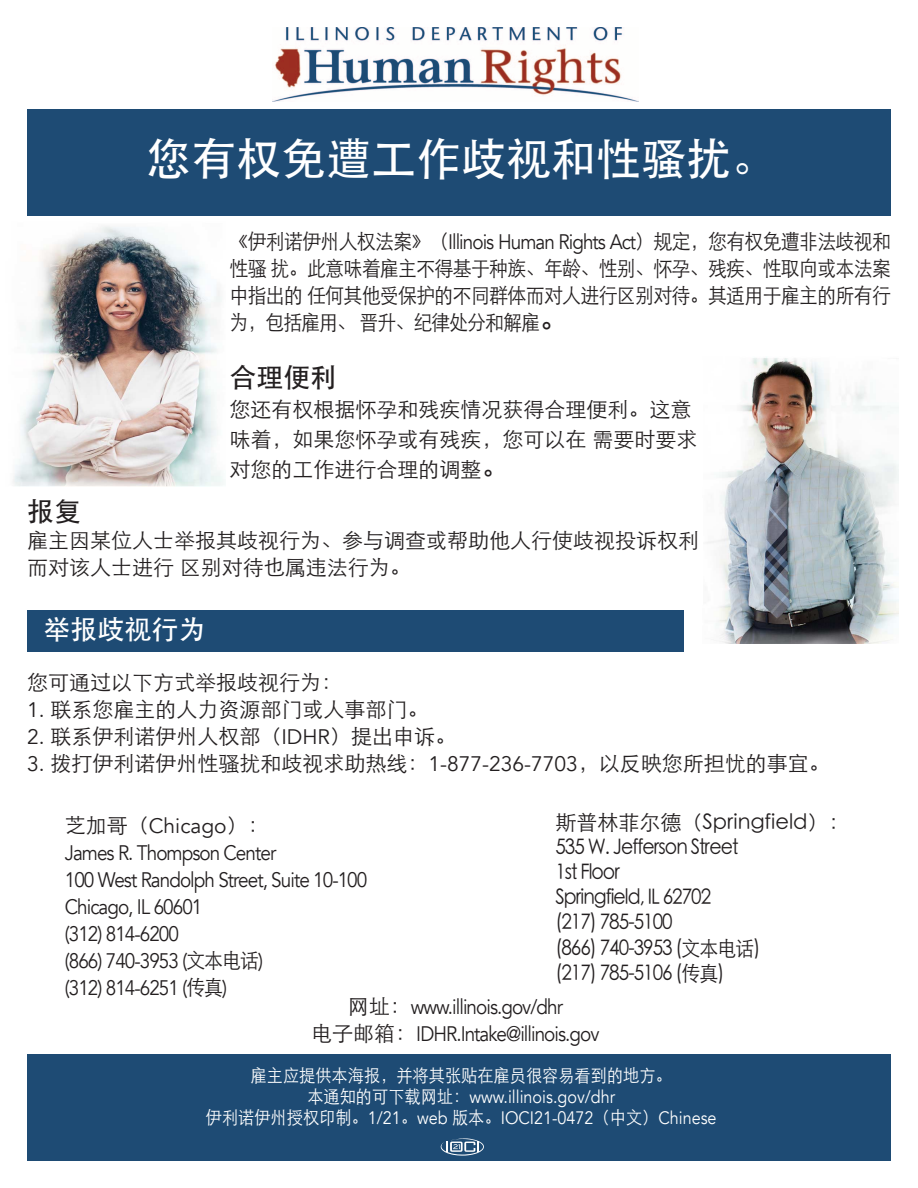
<style>
.page{position:relative;width:918px;height:1188px;background:#fff}
.page>*{position:absolute;margin:0;border:0;box-sizing:border-box;transform-origin:0 0}
.t1{font:45px "ST Heiti";color:#fff}
.t2{font:27px "ST Heiti";color:#231f20}
.t3{font:27px "ST Heiti";color:#fff}
.t4{font:21px/30px "ST Xihei";color:#231f20}
.t5{font:21px "Avenir";letter-spacing:-.05em;color:#231f20;scale:.9 1}
.t6{font:21px/27px "ST Xihei";color:#231f20;text-align:justify;scale:.9 1}
.t7{font:21px "ST Xihei";letter-spacing:-.05em;color:#231f20;scale:.9 1}
.t8{font:21px "Avenir";color:#231f20}
.t9{font:18px "Avenir";color:#fff;scale:.9 1}
.t10{font:18px "ST Xihei";color:#fff;scale:.9 1}
.s1{font-family:"Avenir"}
.s2{font-size:30px}
.s3{font-size:27px}
.s4{font-family:"ST Xihei"}
</style>
<div class="page">
<img style="left:273px;top:27px;width:365px;height:74px">
<div style="left:27px;top:110px;width:864px;height:106px;background:#1e4b74"></div>
<div style="left:27px;top:610px;width:657px;height:42px;background:#1e4b74"></div>
<div style="left:27px;top:1054px;width:864px;height:107px;background:#1e4b74"></div>
<img style="left:13px;top:226px;width:210px;height:260px">
<img style="left:707px;top:357px;width:191px;height:286px">
<svg style="left:441px;top:1138px;width:43px;height:18px"></svg>
<p class="t1" style="left:146px;top:136px;width:631px">您有权免遭工作歧视和性骚扰。</p>
<p class="t6" style="left:229px;top:228px;width:736px">《伊利诺伊州人权法案》（<span class="s1">Illinois Human Rights Act</span>）规定，您有权免遭非法歧视和性骚扰。此意味着雇主不得基于种族、年龄、性别、怀孕、残疾、性取向或本法案中指出的任何其他受保护的不同群体而对人进行区别对待。其适用于雇主的所有行为，包括雇用、晋升、纪律处分和解雇<span class="s2">。</span></p>
<p class="t2" style="left:230px;top:364px;width:109px">合理便利</p>
<p class="t4" style="left:230px;top:394px;width:469px">您还有权根据怀孕和残疾情况获得合理便利。这意味着，如果您怀孕或有残疾，您可以在需要时要求对您的工作进行合理的调整<span class="s3">。</span></p>
<p class="t2" style="left:27px;top:498px;width:55px">报复</p>
<p class="t4" style="left:27px;top:527px;width:673px;line-height:27px">雇主因某位人士举报其歧视行为、参与调查或帮助他人行使歧视投诉权利而对该人士进行区别对待也属违法行为。</p>
<p class="t3" style="left:44px;top:616px;width:163px">举报歧视行为</p>
<p class="t4" style="left:27px;top:667px;width:316px">您可通过以下方式举报歧视行为：</p>
<p class="t4" style="left:27px;top:694px;width:403px"><span class="s1">1.</span> 联系您雇主的人力资源部门或人事部门。</p>
<p class="t4" style="left:27px;top:721px;width:431px"><span class="s1">2.</span> 联系伊利诺伊州人权部（<span class="s1">IDHR</span>）提出申诉。</p>
<p class="t4" style="left:27px;top:748px;width:804px"><span class="s1">3.</span> 拨打伊利诺伊州性骚扰和歧视求助热线：<span class="s1">1-877-236-7703</span>，以反映您所担忧的事宜。</p>
<p class="t4" style="left:555px;top:807px;width:296px">斯普林菲尔德（Springfield）：</p>
<p class="t7" style="left:555px;top:837px;width:205px">535 W. Jefferson Street</p>
<p class="t7" style="left:555px;top:862px;width:73px">1st Floor</p>
<p class="t7" style="left:555px;top:887px;width:175px">Springfield, IL 62702</p>
<p class="t7" style="left:555px;top:912px;width:132px">(217) 785-5100</p>
<p class="t7" style="left:555px;top:938px;width:229px">(866) 740-3953 (文本电话)</p>
<p class="t7" style="left:555px;top:963px;width:189px">(217) 785-5106 (传真)</p>
<p class="t5" style="left:348px;top:993px;width:240px"><span class="s4">网址：</span>www.illinois.gov/dhr</p>
<p class="t5" style="left:311px;top:1020px;width:322px"><span class="s4">电子邮箱：</span>IDHR.Intake@illinois.gov</p>
<p class="t10" style="left:251px;top:1066px;width:470px">雇主应提供本海报，并将其张贴在雇员很容易看到的地方。</p>
<p class="t9" style="left:307px;top:1084px;width:343px"><span class="s4">本通知的可下载网址：</span>www.illinois.gov/dhr</p>
<p class="t9" style="left:206px;top:1106px;width:569px"><span class="s4">伊利诺伊州授权印制。</span>1/21<span class="s4">。</span>web <span class="s4">版本。</span>IOCI21-0472<span class="s4">（中文）</span>Chinese</p>
<p class="t8" style="left:65px;top:812px;width:205px"><span class="s4">芝加哥（</span>Chicago<span class="s4">）：</span></p>
<p class="t5" style="left:65px;top:839px;width:236px">James R. Thompson Center</p>
<p class="t5" style="left:65px;top:866px;width:338px">100 West Randolph Street, Suite 10-100</p>
<p class="t5" style="left:65px;top:893px;width:154px">Chicago, IL 60601</p>
<p class="t5" style="left:65px;top:920px;width:128px">(312) 814-6200</p>
<p class="t5" style="left:65px;top:947px;width:222px">(866) 740-3953 (<span class="s4">文本电话</span>)</p>
<p class="t5" style="left:65px;top:974px;width:182px">(312) 814-6251 (<span class="s4">传真</span>)</p>
</div>
